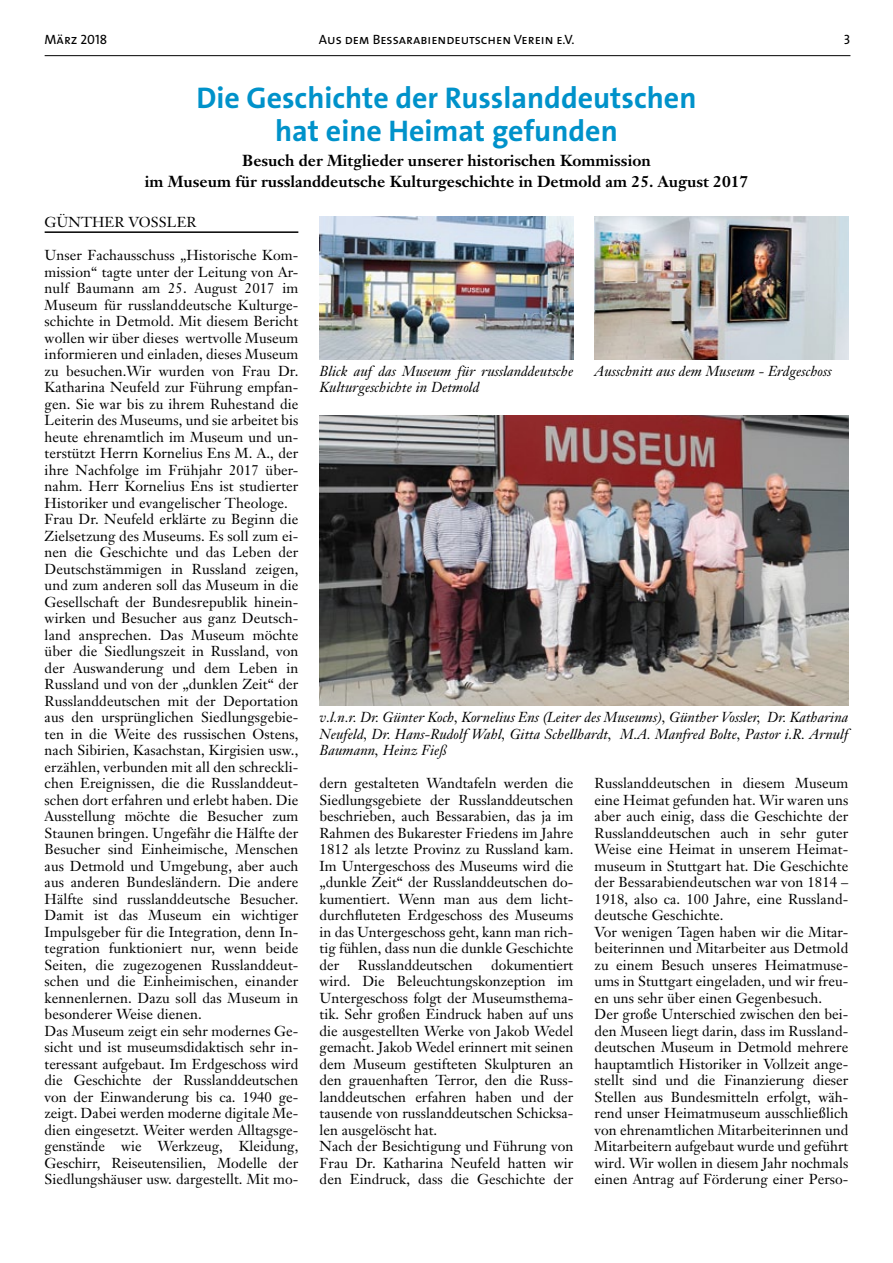
<style>
.page{position:relative;width:893px;height:1263px;background:#fff}
.page>*{position:absolute;margin:0;border:0;box-sizing:border-box;transform-origin:0 0}
.t1{font:700 30px/33px "The Sans B7";color:#0092ca;text-align:center}
.t2{font:700 15.75px/21px "Janson Text";color:#000;text-align:center}
.t3{font:14.25px/16.5px "Janson Text";letter-spacing:.005em;color:#000}
.t4{font:italic 14.25px/16.5px "Janson Text";letter-spacing:.005em;color:#000}
.t5{font:13.5px "The Sans Caps";color:#000}
</style>
<div class="page">
<hr style="left:45px;top:55px;width:805px;height:1px;background:#000">
<hr style="left:45px;top:231px;width:253px;height:2px;background:#000">
<img style="left:320px;top:217px;width:253px;height:142px">
<img style="left:320px;top:415px;width:528px;height:291px">
<img style="left:595px;top:217px;width:253px;height:142px">
<p class="t5" style="left:45px;top:28px;width:64px">März 2018</p>
<p class="t5" style="left:319px;top:28px;width:257px">Aus dem Bessarabiendeutschen Verein e.V.</p>
<p class="t5" style="left:844px;top:28px;width:8px">3</p>
<h1 class="t1" style="left:196px;top:82px;width:501px">Die Geschichte der Russlanddeutschen hat eine Heimat gefunden</h1>
<p class="t2" style="left:145px;top:150px;width:605px">Besuch der Mitglieder unserer historischen Kommission<br>im Museum für russlanddeutsche Kulturgeschichte in Detmold am 25. August 2017</p>
<p class="t3" style="left:45px;top:214px;width:37px">Günther</p>
<p class="t3" style="left:128px;top:214px;width:22px">Vossler</p>
<p class="t3" style="left:45px;top:247px;width:255px">Unser Fachausschuss „Historische Kom&shy;mission“ tagte unter der Leitung von Ar&shy;nulf Baumann am 25. August 2017 im Museum für russlanddeutsche Kulturge&shy;schichte in Detmold. Mit diesem Bericht wollen wir über dieses wertvolle Museum informieren und einladen, dieses Museum zu besuchen.Wir wurden von Frau Dr.<br>Katharina Neufeld zur Führung empfan&shy;gen. Sie war bis zu ihrem Ruhestand die Leiterin des Museums, und sie arbeitet bis heute ehrenamtlich im Museum und un&shy;terstützt Herrn Kornelius Ens M. A., der ihre Nachfolge im Frühjahr 2017 über&shy;nahm. Herr Kornelius Ens ist studierter Historiker und evangelischer Theologe.<br>Frau Dr. Neufeld erklärte zu Beginn die Zielsetzung des Museums. Es soll zum ei&shy;nen die Geschichte und das Leben der Deutschstämmigen in Russland zeigen, und zum anderen soll das Museum in die Gesellschaft der Bundesrepublik hinein&shy;wirken und Besucher aus ganz Deutsch&shy;land ansprechen. Das Museum möchte über die Siedlungszeit in Russland, von der Auswanderung und dem Leben in Russland und von der „dunklen Zeit“ der Russlanddeutschen mit der Deportation aus den ursprünglichen Siedlungsgebie&shy;ten in die Weite des russischen Ostens, nach Sibirien, Kasachstan, Kirgisien usw., erzählen, verbunden mit all den schreckli&shy;chen Ereignissen, die die Russlanddeut&shy;schen dort erfahren und erlebt haben. Die Ausstellung möchte die Besucher zum Staunen bringen. Ungefähr die Hälfte der Besucher sind Einheimische, Menschen aus Detmold und Umgebung, aber auch aus anderen Bundesländern. Die andere Hälfte sind russlanddeutsche Besucher.<br>Damit ist das Museum ein wichtiger Impulsgeber für die Integration, denn In&shy;tegration funktioniert nur, wenn beide Seiten, die zugezogenen Russlanddeut&shy;schen und die Einheimischen, einander kennenlernen. Dazu soll das Museum in besonderer Weise dienen.<br>Das Museum zeigt ein sehr modernes Ge&shy;sicht und ist museumsdidaktisch sehr in&shy;teressant aufgebaut. Im Erdgeschoss wird die Geschichte der Russlanddeutschen von der Einwanderung bis ca. 1940 ge&shy;zeigt. Dabei werden moderne digitale Me&shy;dien eingesetzt. Weiter werden Alltagsge&shy;genstände wie Werkzeug, Kleidung, Geschirr, Reiseutensilien, Modelle der Siedlungshäuser usw. dargestellt. Mit mo-</p>
<p class="t4" style="left:320px;top:363px;width:255px">Blick auf das Museum für russlanddeutsche<br>Kulturgeschichte in Detmold</p>
<p class="t4" style="left:595px;top:363px;width:239px">Ausschnitt aus dem Museum - Erdgeschoss</p>
<p class="t4" style="left:320px;top:709px;width:530px;text-align:justify">v.l.n.r. Dr. Günter Koch, Kornelius Ens (Leiter des Museums), Günther Vossler, Dr. Katharina Neufeld, Dr. Hans-Rudolf Wahl, Gitta Schellhardt, M.A. Manfred Bolte, Pastor i.R. Arnulf Baumann, Heinz Fieß</p>
<p class="t3" style="left:320px;top:775px;width:255px;text-align:justify">dern gestalteten Wandtafeln werden die Siedlungsgebiete der Russlanddeutschen beschrieben, auch Bessarabien, das ja im Rahmen des Bukarester Friedens im Jahre 1812 als letzte Provinz zu Russland kam.<br>Im Untergeschoss des Museums wird die „dunkle Zeit“ der Russlanddeutschen do&shy;kumentiert. Wenn man aus dem licht&shy;durchfluteten Erdgeschoss des Museums in das Untergeschoss geht, kann man rich&shy;tig fühlen, dass nun die dunkle Geschichte der</p>
<p class="t3" style="left:320px;top:956px;width:255px;text-indent:172px">dokumentiert wird. Die Beleuchtungskonzeption im Untergeschoss folgt der Museumsthema&shy;tik. Sehr großen Eindruck haben auf uns die ausgestellten Werke von Jakob Wedel gemacht. Jakob Wedel erinnert mit seinen dem Museum gestifteten Skulpturen an den grauenhaften Terror, den die Russ&shy;landdeutschen erfahren haben und der tausende von russlanddeutschen Schicksa&shy;len ausgelöscht hat.<br>Nach der Besichtigung und Führung von Frau Dr. Katharina Neufeld hatten wir den Eindruck, dass die Geschichte der</p>
<p class="t3" style="left:358px;top:956px;width:116px">Russlanddeutschen</p>
<p class="t3" style="left:595px;top:775px;width:255px">Russlanddeutschen in diesem Museum eine Heimat gefunden hat. Wir waren uns aber auch einig, dass die Geschichte der Russlanddeutschen auch in sehr guter Weise eine Heimat in unserem Heimat&shy;museum in Stuttgart hat. Die Geschichte der Bessarabiendeutschen war von 1814 – 1918, also ca. 100 Jahre, eine Russland&shy;deutsche Geschichte.<br>Vor wenigen Tagen haben wir die Mitar&shy;beiterinnen und Mitarbeiter aus Detmold zu einem Besuch unseres Heimatmuse&shy;ums in Stuttgart eingeladen, und wir freu&shy;en uns sehr über einen Gegenbesuch.<br>Der große Unterschied zwischen den bei&shy;den Museen liegt darin, dass im Russland&shy;deutschen Museum in Detmold mehrere hauptamtlich Historiker in Vollzeit ange&shy;stellt sind und die Finanzierung dieser Stellen aus Bundesmitteln erfolgt, wäh&shy;rend unser Heimatmuseum ausschließlich von ehrenamtlichen Mitarbeiterinnen und Mitarbeitern aufgebaut wurde und geführt wird. Wir wollen in diesem Jahr nochmals einen Antrag auf Förderung einer Perso-</p>
</div>
